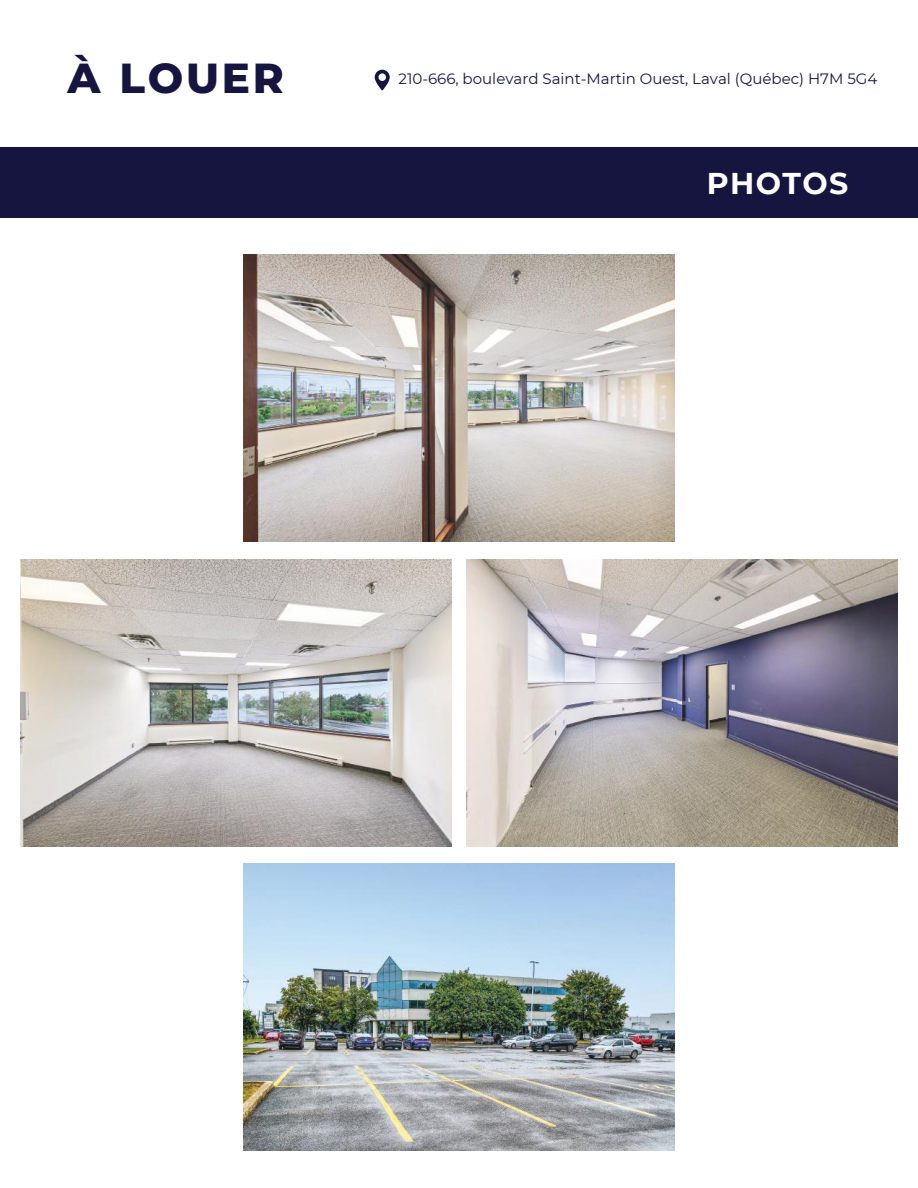
<style>
.page{position:relative;width:918px;height:1188px;background:#fff}
.page>*{position:absolute;margin:0;border:0;box-sizing:border-box;transform-origin:0 0}
.t1{font:800 42px "Montserrat";letter-spacing:.065em;color:#151540}
.t2{font:700 30px "Montserrat";letter-spacing:.045em;color:#fff}
.t3{font:15px "Montserrat";color:#151540}
</style>
<div class="page">
<img style="left:21px;top:559px;width:431px;height:288px">
<img style="left:244px;top:254px;width:430px;height:288px">
<img style="left:466px;top:559px;width:431px;height:288px">
<img style="left:244px;top:863px;width:430px;height:287px">
<div style="left:0;top:147px;width:918px;height:71px;background:#151540"></div>
<svg style="left:375px;top:70px;width:15px;height:20px"></svg>
<h1 class="t1" style="left:68px;top:48px;width:218px">À LOUER</h1>
<p class="t3" style="left:399px;top:69px;width:480px">210-666, boulevard Saint-Martin Ouest, Laval (Québec) H7M 5G4</p>
<h2 class="t2" style="left:707px;top:162px;width:143px">PHOTOS</h2>
</div>
